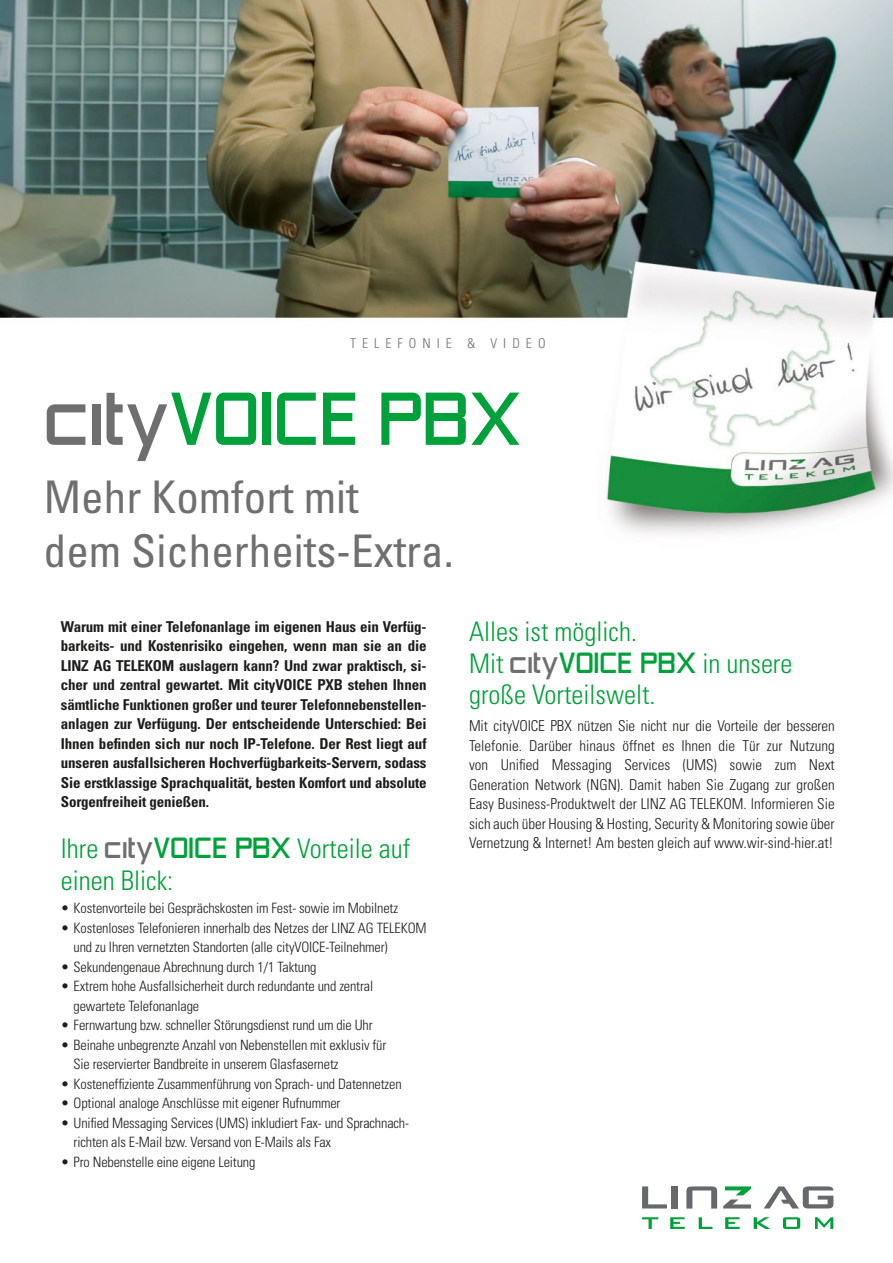
<style>
.page{position:relative;width:893px;height:1263px;background:#fff}
.page>*{position:absolute;margin:0;border:0;box-sizing:border-box;transform-origin:0 0}
.t1{font:69px "Zero Threes";color:#00a13a}
.t2{font:condensed 45px/54px "Univers LT";color:#706f6f}
.t3{font:300 condensed 27px/31.5px "Univers LT";color:#00a13a}
.t4{font:700 condensed 15px/19.5px "Univers LT";letter-spacing:-.01em;color:#1d1d1b;text-align:justify}
.t5{font:300 condensed 15px/19.5px "Univers LT";color:#1d1d1b;text-align:justify}
.t6{font:300 condensed 14.25px/19.5px "Univers LT";letter-spacing:-.01em;color:#1d1d1b}
.t7{font:300 condensed 13.5px "Univers LT";letter-spacing:.45em;color:#706f6f}
.s1{color:#706f6f}
.s2{font-family:"Zero Threes";font-weight:400;font-stretch:normal;color:#706f6f}
.s3{font-family:"Zero Threes";font-weight:400;font-stretch:normal}
</style>
<div class="page">
<img style="left:0;top:0;width:893px;height:1229px">
<svg style="left:723px;top:1186px;width:28px;height:22px"></svg>
<svg style="left:642px;top:1186px;width:25px;height:22px"></svg>
<div style="left:672px;top:1186px;width:6px;height:22px;background:#65696c"></div>
<svg style="left:686px;top:1186px;width:31px;height:22px"></svg>
<svg style="left:764px;top:1186px;width:69px;height:22px"></svg>
<svg style="left:642px;top:1217px;width:16px;height:12px"></svg>
<svg style="left:670px;top:1217px;width:15px;height:12px"></svg>
<svg style="left:699px;top:1217px;width:13px;height:12px"></svg>
<svg style="left:725px;top:1217px;width:15px;height:12px"></svg>
<svg style="left:754px;top:1217px;width:17px;height:12px"></svg>
<svg style="left:783px;top:1217px;width:17px;height:12px"></svg>
<svg style="left:815px;top:1217px;width:18px;height:12px"></svg>
<p class="t7" style="left:350px;top:335px;width:197px">TELEFONIE &amp; VIDEO</p>
<h1 class="t1" style="left:44px;top:382px;width:479px"><span class="s1">city</span>VOICE PBX</h1>
<h2 class="t2" style="left:44px;top:469px;width:411px">Mehr Komfort mit<br>dem Sicherheits-Extra.</h2>
<p class="t4" style="left:61px;top:616px;width:367px">Warum mit einer Telefonanlage im eigenen Haus ein Verfüg&shy;barkeits- und Kostenrisiko eingehen, wenn man sie an die LINZ AG TELEKOM auslagern kann? Und zwar praktisch, si&shy;cher und zentral gewartet. Mit cityVOICE PXB stehen Ihnen sämtliche Funktionen großer und teurer Telefonnebenstellen&shy;anlagen zur Verfügung. Der entscheidende Unterschied: Bei Ihnen befinden sich nur noch IP-Telefone. Der Rest liegt auf unseren ausfallsicheren Hochverfügbarkeits-Servern, sodass Sie erstklassige Sprachqualität, besten Komfort und absolute Sorgenfreiheit genießen.</p>
<h3 class="t3" style="left:61px;top:833px;width:351px">Ihre <span class="s2">city</span><span class="s3">VOICE PBX</span> Vorteile auf einen Blick:</h3>
<p class="t6" style="left:61px;top:898px;width:339px">• Kostenvorteile bei Gesprächskosten im Fest- sowie im Mobilnetz</p>
<p class="t6" style="left:74px;top:918px;width:354px;text-indent:-13px">• Kostenloses Telefonieren innerhalb des Netzes der LINZ AG TELEKOM und zu Ihren vernetzten Standorten (alle cityVOICE-Teilnehmer)</p>
<p class="t6" style="left:61px;top:957px;width:257px">• Sekundengenaue Abrechnung durch 1/1 Taktung</p>
<p class="t6" style="left:74px;top:976px;width:301px;text-indent:-13px">• Extrem hohe Ausfallsicherheit durch redundante und zentral gewartete Telefonanlage</p>
<p class="t6" style="left:61px;top:1015px;width:313px">• Fernwartung bzw. schneller Störungsdienst rund um die Uhr</p>
<p class="t6" style="left:74px;top:1035px;width:314px;text-indent:-13px">• Beinahe unbegrenzte Anzahl von Nebenstellen mit exklusiv für<br>Sie reservierter Bandbreite in unserem Glasfasernetz</p>
<p class="t6" style="left:61px;top:1074px;width:342px">• Kosteneffiziente Zusammenführung von Sprach- und Datennetzen</p>
<p class="t6" style="left:61px;top:1093px;width:281px">• Optional analoge Anschlüsse mit eigener Rufnummer</p>
<p class="t6" style="left:74px;top:1113px;width:337px;text-indent:-13px">• Unified Messaging Services (UMS) inkludiert Fax- und Sprachnach&shy;richten als E-Mail bzw. Versand von E-Mails als Fax</p>
<p class="t6" style="left:61px;top:1152px;width:196px">• Pro Nebenstelle eine eigene Leitung</p>
<h3 class="t3" style="left:469px;top:616px;width:325px">Alles ist möglich.<br>Mit <span class="s2">city</span><span class="s3">VOICE PBX</span> in unsere große Vorteilswelt.</h3>
<p class="t5" style="left:469px;top:716px;width:367px">Mit cityVOICE PBX nützen Sie nicht nur die Vorteile der besseren Telefonie. Darüber hinaus öffnet es Ihnen die Tür zur Nutzung von Unified Messaging Services (UMS) sowie zum Next Generation Network (NGN). Damit haben Sie Zugang zur großen Easy Business-Produktwelt der LINZ AG TELEKOM. Informieren Sie sich auch über Housing &amp; Hosting, Security &amp; Monitoring sowie über Vernetzung &amp; Internet! Am besten gleich auf www.wir-sind-hier.at!</p>
</div>
